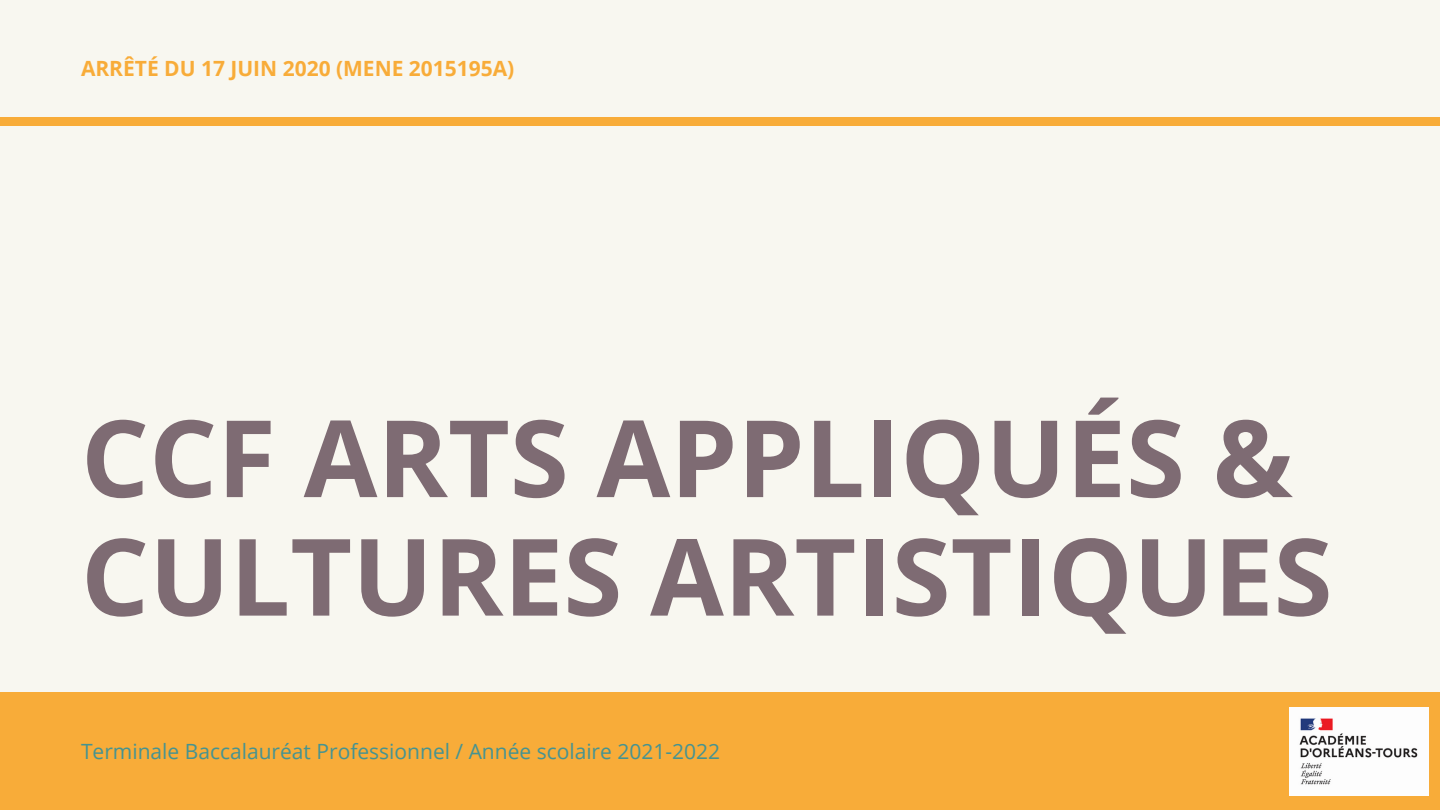
<style>
.page{position:relative;width:1440px;height:810px;background:#f8f7f0}
.page>*{position:absolute;margin:0;border:0;box-sizing:border-box;transform-origin:0 0}
.t1{font:700 106.9px/118.5px "Open Sans";color:#7e6b73}
.t2{font:21px "Open Sans";color:#459391}
.t3{font:700 21px "Open Sans";color:#f8ac39}
</style>
<div class="page">
<div style="left:0;top:117px;width:1440px;height:8px;background:#f8ac39"></div>
<div style="left:0;top:692px;width:1440px;height:118px;background:#f8ac39"></div>
<img style="left:1290px;top:707px;width:138px;height:89px">
<p class="t3" style="left:81px;top:54px;width:435px">ARRÊTÉ DU 17 JUIN 2020 (MENE 2015195A)</p>
<p class="t1" style="left:81px;top:396px;width:1253px">CCF ARTS APPLIQUÉS &amp;<br>CULTURES ARTISTIQUES</p>
<p class="t2" style="left:81px;top:736px;width:641px">Terminale Baccalauréat Professionnel / Année scolaire 2021-2022</p>
</div>
